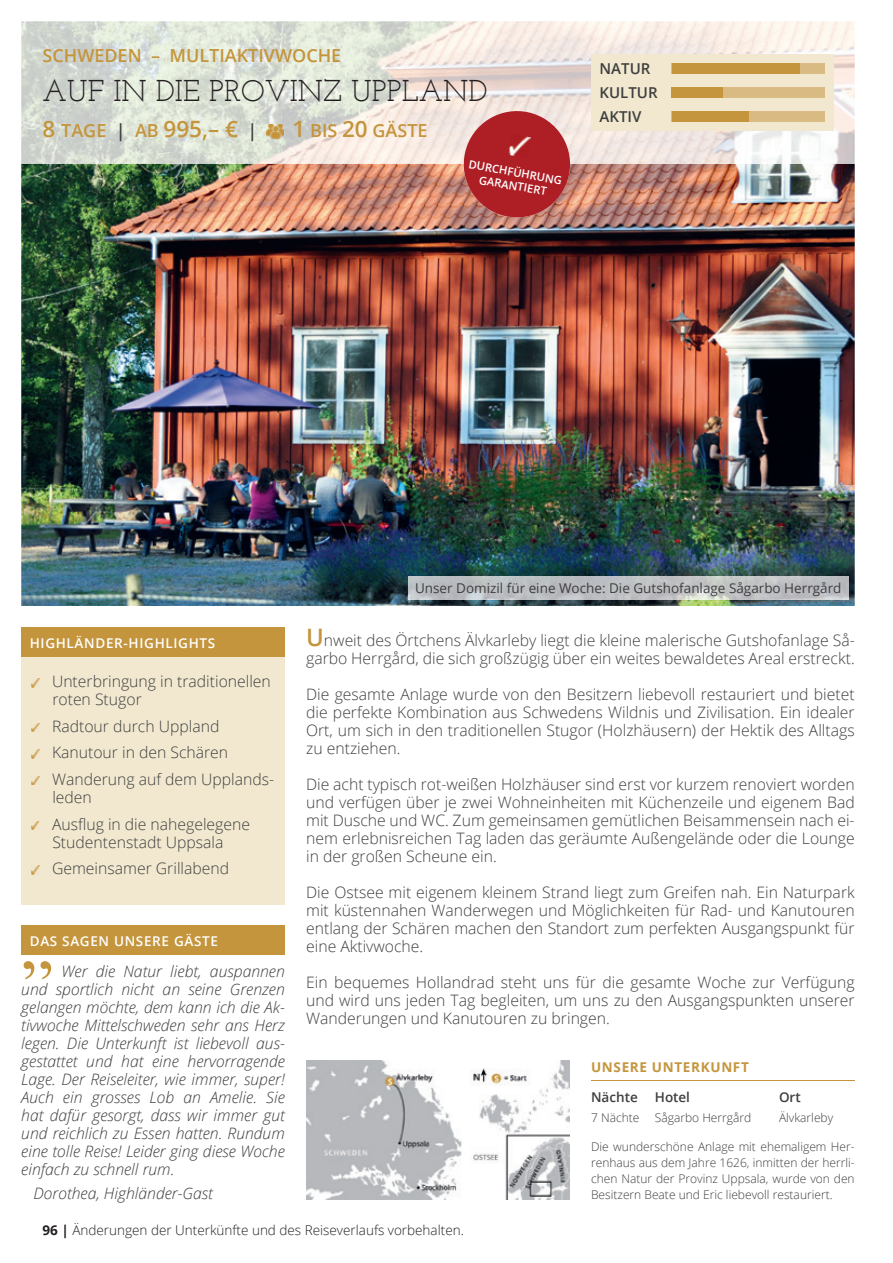
<style>
.page{position:relative;width:893px;height:1263px;background:#fff}
.page>*{position:absolute;margin:0;border:0;box-sizing:border-box;transform-origin:0 0}
.t1{font:72px "Times New Roman";color:#c4953c}
.t2{font:30px "Josefin Slab";color:#231f20}
.t3{font:600 22.5px "Open Sans";color:#c4953c}
.t4{font:600 18px "Open Sans";color:#c4953c}
.t5{font:300 15.75px/18px "Open Sans";color:#3e3e3f}
.t6{font:italic 300 15.75px/18px "Open Sans";color:#3e3e3f;text-align:justify}
.t7{font:600 15px/24px "Open Sans";color:#3e3e3f}
.t8{font:300 13.5px "Open Sans";color:#231f20}
.t9{font:13.5px "Open Sans";color:#3e3e3f}
.t10{font:600 13.5px "Open Sans";letter-spacing:.05em;color:#fff}
.t11{font:700 13.5px "Open Sans";letter-spacing:.05em;color:#c4953c}
.t12{font:600 13.5px "Open Sans";color:#3e3e3f}
.t13{font:300 12px/16.2px "Open Sans";color:#3e3e3f;text-align:justify}
.t14{font:600 11.25px/13.5px "Open Sans";color:#fff;text-align:center}
.s1{font-size:18px}
.s2{font-size:18px;color:#3e3e3f}
.s3{font-size:22.5px}
.s4{font-weight:600;font-size:24px;color:#c4953c}
.s5{font-weight:700}
</style>
<div class="page">
<img style="left:21px;top:164px;width:834px;height:442px">
<img style="left:21px;top:21px;width:521px;height:143px">
<img style="left:542px;top:21px;width:313px;height:47px">
<img style="left:542px;top:68px;width:52px;height:96px">
<img style="left:803px;top:68px;width:52px;height:96px">
<img style="left:594px;top:131px;width:209px;height:33px">
<img style="left:267px;top:124px;width:17px;height:15px">
<svg style="left:456px;top:104px;width:122px;height:121px;background:#bf5c5c"></svg>
<img style="left:508px;top:134px;width:23px;height:24px">
<div style="left:21px;top:638px;width:264px;height:266px;background:#f1e8cf"></div>
<div style="left:21px;top:627px;width:264px;height:30px;background:#c4953c"></div>
<svg style="left:32px;top:679px;width:8px;height:8px"></svg>
<svg style="left:32px;top:723px;width:8px;height:9px"></svg>
<svg style="left:32px;top:750px;width:8px;height:8px"></svg>
<svg style="left:32px;top:776px;width:8px;height:9px"></svg>
<svg style="left:32px;top:821px;width:8px;height:8px"></svg>
<svg style="left:32px;top:865px;width:8px;height:9px"></svg>
<img style="left:306px;top:1060px;width:264px;height:139px">
<div style="left:21px;top:925px;width:264px;height:30px;background:#c4953c"></div>
<div style="left:591px;top:54px;width:242px;height:77px;background:#f1e8cf"></div>
<div style="left:672px;top:111px;width:153px;height:11px;background:#d9ba82"></div>
<div style="left:672px;top:87px;width:153px;height:11px;background:#d9ba82"></div>
<div style="left:672px;top:63px;width:153px;height:11px;background:#d9ba82"></div>
<div style="left:672px;top:63px;width:127px;height:11px;background:#c4953c"></div>
<div style="left:672px;top:87px;width:51px;height:11px;background:#c4953c"></div>
<div style="left:672px;top:111px;width:76px;height:11px;background:#c4953c"></div>
<hr style="left:591px;top:1080px;width:264px;height:1px;background:#c4953c">
<img style="left:408px;top:576px;width:440px;height:24px">
<p class="t4" style="left:43px;top:43px;width:300px">SCHWEDEN – MULTIAKTIVWOCHE</p>
<h2 class="t2" style="left:43px;top:73px;width:446px">AUF IN DIE PROVINZ UPPLAND</h2>
<h3 class="t3" style="left:43px;top:113px;width:216px">8 <span class="s1">TAGE</span> <span class="s2">|</span> <span class="s1">AB</span> 995,– € <span class="s2">|</span></h3>
<p class="t4" style="left:293px;top:118px;width:136px"><span class="s3">1</span> BIS <span class="s3">20</span> GÄSTE</p>
<p class="t14" style="left:470px;top:157px;width:96px;rotate:10deg">DURCHFÜHRUNG<br>GARANTIERT</p>
<p class="t7" style="left:600px;top:56px;width:60px">NATUR<br>KULTUR<br>AKTIV</p>
<p class="t10" style="left:30px;top:634px;width:187px">HIGHLÄNDER-HIGHLIGHTS</p>
<p class="t5" style="left:52px;top:672px;width:220px">Unterbringung in traditionellen roten Stugor</p>
<p class="t5" style="left:52px;top:712px;width:224px;line-height:26.5px">Radtour durch Uppland<br>Kanutour in den Schären<br>Wanderung auf dem Upplands-</p>
<p class="t5" style="left:52px;top:783px;width:200px;line-height:26.5px">leden<br>Ausflug in die nahegelegene</p>
<p class="t5" style="left:52px;top:828px;width:179px;line-height:26.5px">Studentenstadt Uppsala<br>Gemeinsamer Grillabend</p>
<p class="t10" style="left:30px;top:932px;width:190px">DAS SAGEN UNSERE GÄSTE</p>
<h1 class="t1" style="left:21px;top:893px;width:33px">„</h1>
<p class="t6" style="left:21px;top:962px;width:265px;text-indent:40px">Wer die Natur liebt, auspannen und sportlich nicht an seine Grenzen gelangen möchte, dem kann ich die Ak&shy;tivwoche Mittelschweden sehr ans Herz legen. Die Unterkunft ist liebevoll aus&shy;gestattet und hat eine hervorragende Lage. Der Reiseleiter, wie immer, super!<br>Auch ein grosses Lob an Amelie. Sie hat dafür gesorgt, dass wir immer gut und reichlich zu Essen hatten. Rundum eine tolle Reise! Leider ging diese Woche einfach zu schnell rum.</p>
<p class="t6" style="left:34px;top:1184px;width:181px">Dorothea, Highländer-Gast</p>
<p class="t9" style="left:415px;top:579px;width:428px">Unser Domizil für eine Woche: Die Gutshofanlage Sågarbo Herrgård</p>
<p class="t5" style="left:306px;top:630px;width:550px"><span class="s4">U</span>nweit des Örtchens Älvkarleby liegt die kleine malerische Gutshofanlage Så&shy;garbo Herrgård, die sich großzügig über ein weites bewaldetes Areal erstreckt.</p>
<p class="t5" style="left:306px;top:684px;width:550px;text-align:justify">Die gesamte Anlage wurde von den Besitzern liebevoll restauriert und bietet die perfekte Kombination aus Schwedens Wildnis und Zivilisation. Ein idealer Ort, um sich in den traditionellen Stugor (Holzhäusern) der Hektik des Alltags zu entziehen.</p>
<p class="t5" style="left:306px;top:774px;width:550px;text-align:justify">Die acht typisch rot-weißen Holzhäuser sind erst vor kurzem renoviert worden und verfügen über je zwei Wohneinheiten mit Küchenzeile und eigenem Bad mit Dusche und WC. Zum gemeinsamen gemütlichen Beisammensein nach ei&shy;nem erlebnisreichen Tag laden das geräumte Außengelände oder die Lounge in der großen Scheune ein.</p>
<p class="t5" style="left:306px;top:882px;width:550px;text-align:justify">Die Ostsee mit eigenem kleinem Strand liegt zum Greifen nah. Ein Naturpark mit küstennahen Wanderwegen und Möglichkeiten für Rad- und Kanutouren entlang der Schären machen den Standort zum perfekten Ausgangspunkt für eine Aktivwoche.</p>
<p class="t5" style="left:306px;top:972px;width:550px;text-align:justify">Ein bequemes Hollandrad steht uns für die gesamte Woche zur Verfügung und wird uns jeden Tag begleiten, um uns zu den Ausgangspunkten unserer Wanderungen und Kanutouren zu bringen.</p>
<p class="t11" style="left:591px;top:1057px;width:159px">UNSERE UNTERKUNFT</p>
<p class="t12" style="left:591px;top:1088px;width:48px">Nächte</p>
<p class="t12" style="left:655px;top:1088px;width:37px">Hotel</p>
<p class="t12" style="left:779px;top:1088px;width:23px">Ort</p>
<p class="t13" style="left:591px;top:1109px;width:50px">7 Nächte</p>
<p class="t13" style="left:655px;top:1109px;width:98px">Sågarbo Herrgård</p>
<p class="t13" style="left:779px;top:1109px;width:56px">Älvkarleby</p>
<p class="t13" style="left:591px;top:1138px;width:265px">Die wunderschöne Anlage mit ehemaligem Her&shy;renhaus aus dem Jahre 1626, inmitten der herrli&shy;chen Natur der Provinz Uppsala, wurde von den Besitzern Beate und Eric liebevoll restauriert.</p>
<p class="t8" style="left:43px;top:1221px;width:423px"><span class="s5">96 |</span> Änderungen der Unterkünfte und des Reiseverlaufs vorbehalten.</p>
</div>
